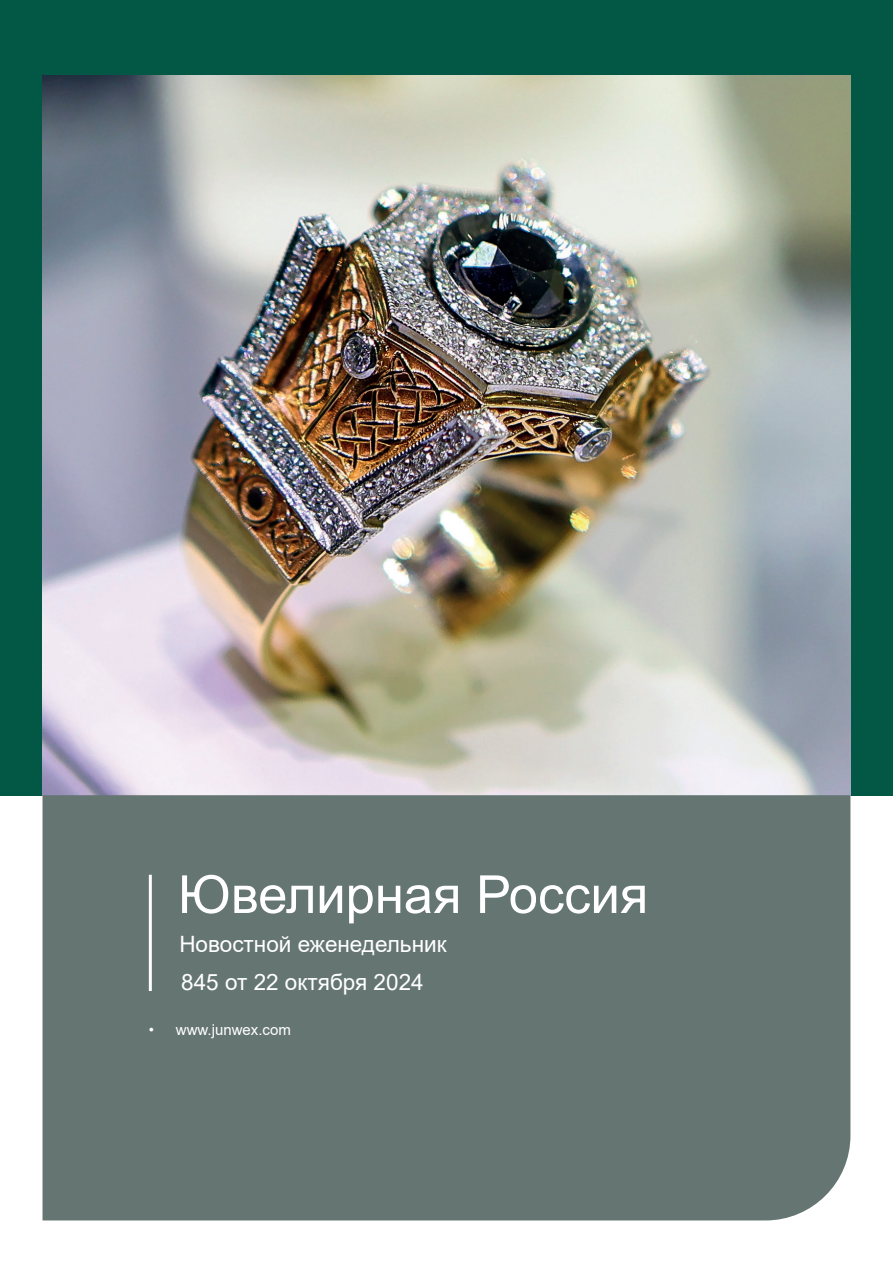
<style>
.page{position:relative;width:893px;height:1263px;background:#fff}
.page>*{position:absolute;margin:0;border:0;box-sizing:border-box;transform-origin:0 0}
.t1{font:52.5px "Arial";color:#fff}
.t2{font:22.5px/37.3px "Arial";color:#fff}
.t3{font:15px "Arial";color:#fff}
</style>
<div class="page">
<div style="left:0;top:0;width:893px;height:795px;background:#035745"></div>
<img style="left:43px;top:75px;width:807px;height:720px">
<div style="left:43px;top:795px;width:807px;height:425px;background:#657572"></div>
<hr style="left:149px;top:875px;width:3px;height:116px;background:#fff">
<h1 class="t1" style="left:178px;top:858px;width:472px">Ювелирная Россия</h1>
<p class="t2" style="left:179px;top:925px;width:269px">Новостной еженедельник<br>845 от 22 октября 2024</p>
<p class="t3" style="left:149px;top:1020px;width:144px">• www.junwex.com</p>
</div>
